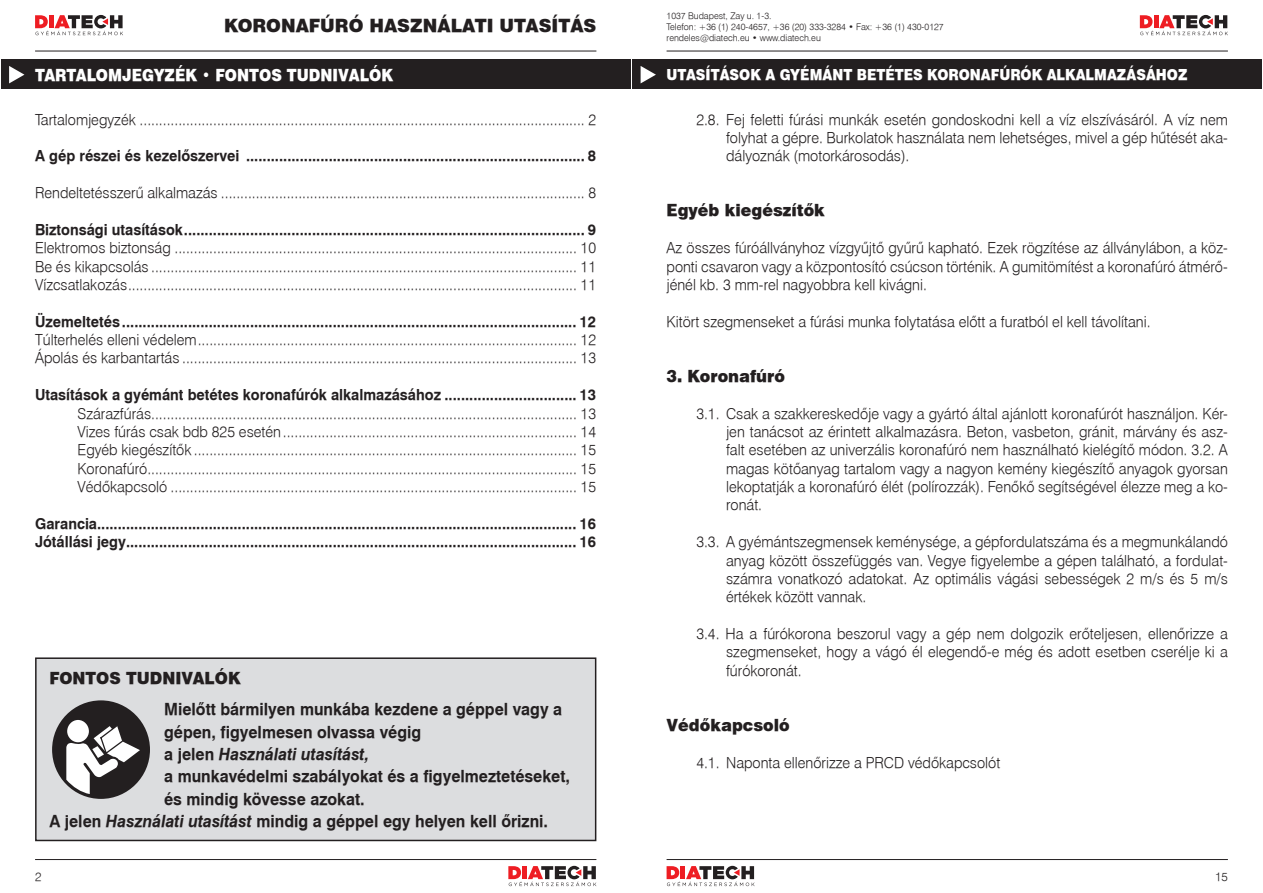
<style>
.page{position:relative;width:1263px;height:893px;background:#fff}
.page>*{position:absolute;margin:0;border:0;box-sizing:border-box;transform-origin:0 0}
.t1{font:18px "H Swiss 721 Black BT";color:#231f20}
.t2{font:16.5px "H Swiss 721 BT Bold";color:#231f20}
.t3{font:16.5px "H Swiss 721 Black BT";color:#231f20}
.t4{font:16.5px "H Swiss 721 Black BT";color:#fff;scale:.9 1}
.t5{font:italic 16.5px "H Swiss 721 BT Bold";color:#231f20}
.t6{font:15px/18.3px "H Swiss 721 Light BT";color:#231f20;text-align:justify}
.t7{font:15px/18.3px "H Swiss 721 BT Bold";color:#231f20}
.t8{font:15px "H Swiss 721 Black BT";color:#fff;scale:.9 1}
.t9{font:12px "H Swiss 721 Light BT";color:#231f20}
.t10{font:9px/10.8px "H Swiss 721 Light BT";color:#231f20}
.s1{font-style:normal}
.s2{font-style:italic}
</style>
<div class="page">
<div style="left:632px;top:60px;width:630px;height:29px;background:#231f20"></div>
<svg style="left:666px;top:866px;width:89px;height:20px"></svg>
<svg style="left:1140px;top:15px;width:88px;height:20px"></svg>
<hr style="left:666px;top:51px;width:562px;height:1px;background:#231f20">
<hr style="left:666px;top:859px;width:562px;height:1px;background:#231f20">
<svg style="left:641px;top:66px;width:15px;height:17px"></svg>
<svg style="left:508px;top:866px;width:88px;height:20px"></svg>
<svg style="left:35px;top:15px;width:88px;height:20px"></svg>
<hr style="left:35px;top:51px;width:561px;height:1px;background:#231f20">
<hr style="left:35px;top:859px;width:561px;height:1px;background:#231f20">
<div style="left:1px;top:60px;width:629px;height:29px;background:#231f20"></div>
<svg style="left:9px;top:66px;width:15px;height:17px"></svg>
<div style="left:36px;top:658px;width:560px;height:182px;background:#dcdddf"></div>
<div style="left:35px;top:657px;width:561px;height:184px;border:2px solid #231f20"></div>
<div style="left:52px;top:700px;width:98px;height:98px;background:#231f20;border-radius:50%"></div>
<svg style="left:67px;top:720px;width:22px;height:22px"></svg>
<svg style="left:66px;top:724px;width:74px;height:70px"></svg>
<p class="t1" style="left:224px;top:15px;width:374px">KORONAFÚRÓ HASZNÁLATI UTASÍTÁS</p>
<p class="t4" style="left:35px;top:65px;width:399px">TARTALOMJEGYZÉK • FONTOS TUDNIVALÓK</p>
<p class="t6" style="left:35px;top:110px;width:562px">Tartalomjegyzék ................................................................................................................... 2</p>
<p class="t7" style="left:35px;top:147px;width:563px">A gép részei és kezelőszervei .................................................................................. 8</p>
<p class="t6" style="left:35px;top:183px;width:562px">Rendeltetésszerű alkalmazás .............................................................................................. 8</p>
<p class="t7" style="left:35px;top:220px;width:563px">Biztonsági utasítások................................................................................................. 9</p>
<p class="t6" style="left:35px;top:239px;width:562px">Elektromos biztonság ........................................................................................................ 10<br>Be és kikapcsolás .............................................................................................................. 11<br>Vízcsatlakozás.................................................................................................................... 11</p>
<p class="t7" style="left:35px;top:312px;width:563px">Üzemeltetés.............................................................................................................. 12</p>
<p class="t6" style="left:35px;top:330px;width:562px">Túlterhelés elleni védelem.................................................................................................. 12<br>Ápolás és karbantartás ...................................................................................................... 13</p>
<p class="t7" style="left:35px;top:386px;width:563px">Utasítások a gyémánt betétes koronafúrók alkalmazásához ................................ 13</p>
<p class="t6" style="left:78px;top:404px;width:520px">Szárazfúrás.............................................................................................................. 13<br>Vizes fúrás csak bdb 825 esetén............................................................................ 14<br>Egyéb kiegészítők ................................................................................................... 15<br>Koronafúró............................................................................................................... 15<br>Védőkapcsoló ......................................................................................................... 15</p>
<p class="t7" style="left:35px;top:514px;width:563px">Garancia.................................................................................................................... 16<br>Jótállási jegy............................................................................................................. 16</p>
<p class="t3" style="left:49px;top:668px;width:193px">FONTOS TUDNIVALÓK</p>
<p class="t2" style="left:164px;top:699px;width:399px">Mielőtt bármilyen munkába kezdene a géppel vagy a</p>
<p class="t2" style="left:164px;top:722px;width:259px">gépen, figyelmesen olvassa végig</p>
<p class="t5" style="left:164px;top:744px;width:207px"><span class="s1">a jelen</span> Használati utasítást,</p>
<p class="t2" style="left:164px;top:766px;width:407px">a munkavédelmi szabályokat és a figyelmeztetéseket,</p>
<p class="t2" style="left:164px;top:789px;width:202px">és mindig kövesse azokat.</p>
<p class="t2" style="left:49px;top:811px;width:500px">A jelen <span class="s2">Használati utasítást</span> mindig a géppel egy helyen kell őrizni.</p>
<p class="t9" style="left:35px;top:869px;width:8px">2</p>
<p class="t10" style="left:666px;top:11px;width:279px">1037 Budapest, Zay u. 1-3.<br>Telefon: +36 (1) 240-4657, +36 (20) 333-3284 • Fax: +36 (1) 430-0127 rendeles@diatech.eu • www.diatech.eu</p>
<p class="t8" style="left:666px;top:66px;width:580px">UTASÍTÁSOK A GYÉMÁNT BETÉTES KORONAFÚRÓK ALKALMAZÁSÁHOZ</p>
<p class="t6" style="left:726px;top:110px;width:503px;text-indent:-30px">2.8. Fej feletti fúrási munkák esetén gondoskodni kell a víz elszívásáról. A víz nem folyhat a gépre. Burkolatok használata nem lehetséges, mivel a gép hűtését aka&shy;dályoznák (motorkárosodás).</p>
<p class="t3" style="left:666px;top:201px;width:160px">Egyéb kiegészítők</p>
<p class="t6" style="left:666px;top:239px;width:563px">Az összes fúróállványhoz vízgyűjtő gyűrű kapható. Ezek rögzítése az állványlábon, a köz&shy;ponti csavaron vagy a központosító csúcson történik. A gumitömítést a koronafúró átmérő&shy;jénél kb. 3 mm-rel nagyobbra kell kivágni.</p>
<p class="t6" style="left:666px;top:312px;width:485px">Kitört szegmenseket a fúrási munka folytatása előtt a furatból el kell távolítani.</p>
<p class="t3" style="left:666px;top:366px;width:120px">3. Koronafúró</p>
<p class="t6" style="left:726px;top:404px;width:503px;text-indent:-30px">3.1. Csak a szakkereskedője vagy a gyártó által ajánlott koronafúrót használjon. Kér&shy;jen tanácsot az érintett alkalmazásra. Beton, vasbeton, gránit, márvány és asz&shy;falt esetében az univerzális koronafúró nem használható kielégítő módon. 3.2. A magas kötőanyag tartalom vagy a nagyon kemény kiegészítő anyagok gyorsan lekoptatják a koronafúró élét (polírozzák). Fenőkő segítségével élezze meg a ko&shy;ronát.</p>
<p class="t6" style="left:726px;top:533px;width:503px;text-indent:-30px">3.3. A gyémántszegmensek keménysége, a gépfordulatszáma és a megmunkálandó anyag között összefüggés van. Vegye figyelembe a gépen található, a fordulat&shy;számra vonatkozó adatokat. Az optimális vágási sebességek 2 m/s és 5 m/s értékek között vannak.</p>
<p class="t6" style="left:726px;top:624px;width:503px;text-indent:-30px">3.4. Ha a fúrókorona beszorul vagy a gép nem dolgozik erőteljesen, ellenőrizze a szegmenseket, hogy a vágó él elegendő-e még és adott esetben cserélje ki a fúrókoronát.</p>
<p class="t3" style="left:666px;top:715px;width:125px">Védőkapcsoló</p>
<p class="t6" style="left:696px;top:753px;width:305px">4.1. Naponta ellenőrizze a PRCD védőkapcsolót</p>
<p class="t9" style="left:1215px;top:869px;width:14px">15</p>
</div>
